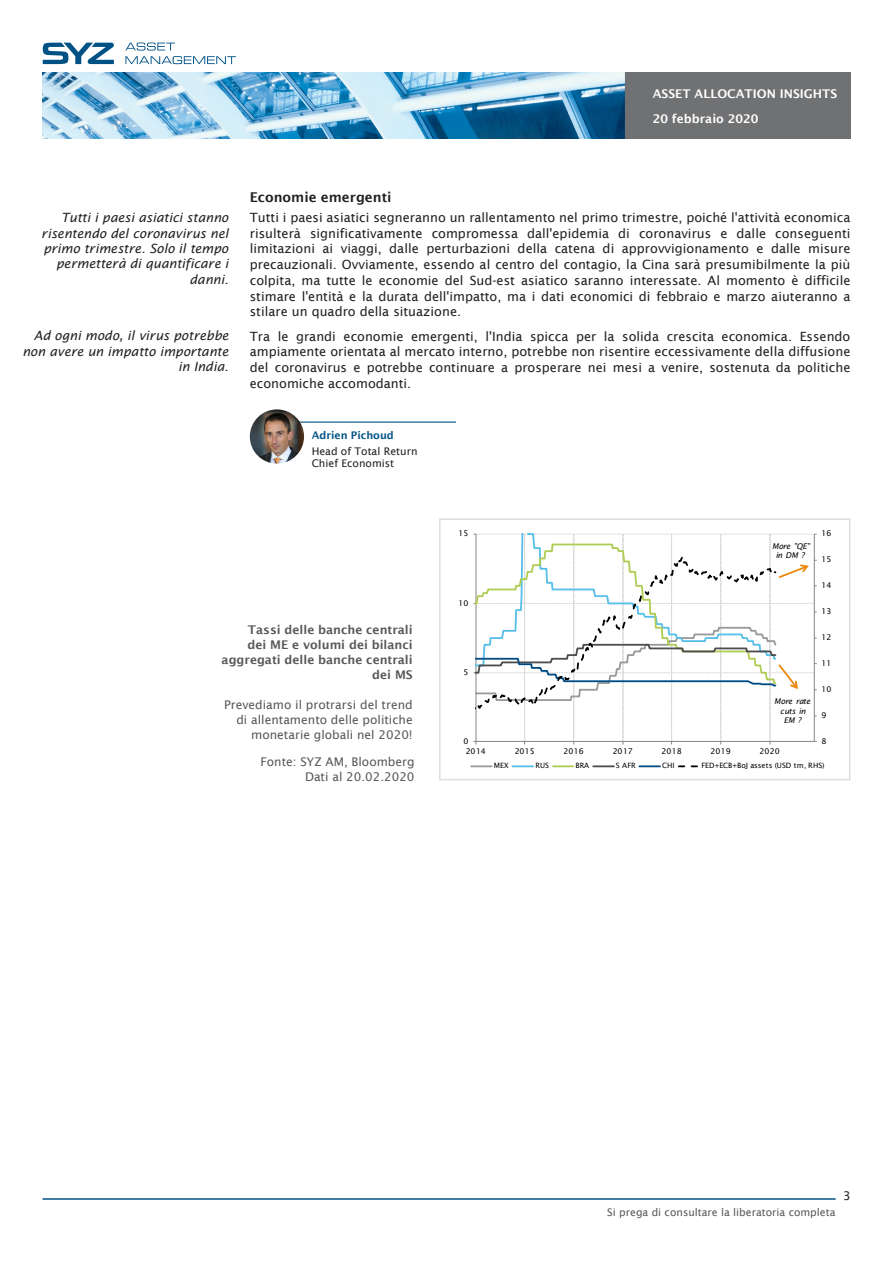
<style>
.page{position:relative;width:893px;height:1263px;background:#fff}
.page>*{position:absolute;margin:0;border:0;box-sizing:border-box;transform-origin:0 0}
.texte{font:600 13.5px "Lucida Sans";color:#231f20}
.texte-2{font:12.75px/15.8px "Lucida Sans";color:#231f20;text-align:justify}
.Section{font:italic 12.75px/15.3px "Lucida Sans";color:#231f20;text-align:right}
.Titre_graph{font:12px/15px "Lucida Sans";color:#57585a;text-align:right}
.Titre_graph-2{font:600 12px/15px "Lucida Sans";color:#57585a;text-align:right}
.t1{font:600 12px/24.9px "Lucida Sans";color:#fff}
.texte_info_graph{font:12px "Lucida Sans";color:#57585a}
.t2{font:12px "Lucida Sans";color:#231f20}
.t3{font:10.5px "Lucida Sans";color:#57585a}
.Contact{font:10.5px "Lucida Sans";color:#231f20}
.t4{font:600 10.5px "Lucida Sans";color:#005285}
.t5{font:7.95px "Lucida Sans";letter-spacing:-.015em;color:#000}
.t6{font:italic 7.95px/9.4px "Lucida Sans";letter-spacing:-.03em;color:#000;text-align:center}
.t7{font:7.35px "Lucida Sans";letter-spacing:-.01em;color:#000}
</style>
<div class="page">
<img style="left:43px;top:72px;width:808px;height:66px">
<svg style="left:125px;top:43px;width:111px;height:21px"></svg>
<svg style="left:43px;top:43px;width:71px;height:21px"></svg>
<hr style="left:43px;top:1198px;width:793px;height:2px;background:#005285">
<hr style="left:471px;top:765px;width:21px;height:2px;background:#999">
<hr style="left:512px;top:765px;width:21px;height:2px;background:#57bfe9">
<hr style="left:553px;top:765px;width:20px;height:2px;background:#b0cd53">
<hr style="left:593px;top:765px;width:21px;height:2px;background:#4d4d4d">
<hr style="left:639px;top:765px;width:21px;height:2px;background:#004b84">
<svg style="left:679px;top:765px;width:19px;height:2px"></svg>
<svg style="left:474px;top:534px;width:343px;height:210px"></svg>
<div style="left:439px;top:518px;width:411px;height:262px;border:2px solid #dcdddf"></div>
<hr style="left:284px;top:421px;width:172px;height:2px;background:#005285">
<img style="left:250px;top:409px;width:54px;height:55px;border-radius:27px">
<p class="t1" style="left:653px;top:81px;width:186px">ASSET ALLOCATION INSIGHTS<br>20 febbraio 2020</p>
<p class="Section" style="left:41px;top:210px;width:189px">Tutti i paesi asiatici stanno risentendo del coronavirus nel primo trimestre. Solo il tempo permetterà di quantificare i danni.</p>
<p class="Section" style="left:22px;top:328px;width:208px">Ad ogni modo, il virus potrebbe non avere un impatto importante in India.</p>
<p class="texte" style="left:250px;top:189px;width:143px">Economie emergenti</p>
<p class="texte-2" style="left:250px;top:209px;width:602px">Tutti i paesi asiatici segneranno un rallentamento nel primo trimestre, poiché l'attività economica risulterà significativamente compromessa dall'epidemia di coronavirus e dalle conseguenti limitazioni ai viaggi, dalle perturbazioni della catena di approvvigionamento e dalle misure precauzionali. Ovviamente, essendo al centro del contagio, la Cina sarà presumibilmente la più colpita, ma tutte le economie del Sud-est asiatico saranno interessate. Al momento è difficile stimare l'entità e la durata dell'impatto, ma i dati economici di febbraio e marzo aiuteranno a stilare un quadro della situazione.</p>
<p class="texte-2" style="left:250px;top:328px;width:602px">Tra le grandi economie emergenti, l'India spicca per la solida crescita economica. Essendo ampiamente orientata al mercato interno, potrebbe non risentire eccessivamente della diffusione del coronavirus e potrebbe continuare a prosperare nei mesi a venire, sostenuta da politiche economiche accomodanti.</p>
<p class="t4" style="left:312px;top:429px;width:84px">Adrien Pichoud</p>
<p class="Contact" style="left:312px;top:445px;width:107px">Head of Total Return</p>
<p class="Contact" style="left:312px;top:457px;width:84px">Chief Economist</p>
<p class="t5" style="left:458px;top:529px;width:11px">15</p>
<p class="t5" style="left:458px;top:598px;width:11px">10</p>
<p class="t6" style="left:772px;top:541px;width:39px">More "QE" in DM ?</p>
<p class="t5" style="left:821px;top:529px;width:11px">16</p>
<p class="t5" style="left:821px;top:555px;width:11px">15</p>
<p class="t5" style="left:821px;top:581px;width:11px">14</p>
<p class="t5" style="left:821px;top:607px;width:11px">13</p>
<p class="Titre_graph-2" style="left:222px;top:622px;width:193px">Tassi delle banche centrali<br>dei ME e volumi dei bilanci aggregati delle banche centrali dei MS</p>
<p class="Titre_graph" style="left:224px;top:697px;width:190px">Prevediamo il protrarsi del trend di allentamento delle politiche monetarie globali nel 2020!</p>
<p class="texte_info_graph" style="left:260px;top:754px;width:156px">Fonte: SYZ AM, Bloomberg</p>
<p class="texte_info_graph" style="left:305px;top:769px;width:111px">Dati al 20.02.2020</p>
<p class="t5" style="left:821px;top:633px;width:11px">12</p>
<p class="t5" style="left:464px;top:667px;width:6px">5</p>
<p class="t5" style="left:464px;top:737px;width:6px">0</p>
<p class="t6" style="left:774px;top:696px;width:38px">More rate cuts in<br>EM ?</p>
<p class="t5" style="left:821px;top:659px;width:11px">11</p>
<p class="t5" style="left:821px;top:685px;width:11px">10</p>
<p class="t5" style="left:821px;top:711px;width:6px">9</p>
<p class="t5" style="left:821px;top:737px;width:6px">8</p>
<p class="t5" style="left:466px;top:747px;width:22px">2014</p>
<p class="t5" style="left:515px;top:747px;width:22px">2015</p>
<p class="t5" style="left:564px;top:747px;width:22px">2016</p>
<p class="t5" style="left:613px;top:747px;width:22px">2017</p>
<p class="t5" style="left:662px;top:747px;width:22px">2018</p>
<p class="t5" style="left:711px;top:747px;width:22px">2019</p>
<p class="t5" style="left:759px;top:747px;width:22px">2020</p>
<p class="t7" style="left:494px;top:761px;width:16px">MEX</p>
<p class="t7" style="left:535px;top:761px;width:15px">RUS</p>
<p class="t7" style="left:575px;top:761px;width:15px">BRA</p>
<p class="t7" style="left:616px;top:761px;width:21px">S AFR</p>
<p class="t7" style="left:662px;top:761px;width:14px">CHI</p>
<p class="t7" style="left:701px;top:761px;width:125px">FED+ECB+BoJ assets (USD trn, RHS)</p>
<p class="t3" style="left:607px;top:1207px;width:230px">Si prega di consultare la liberatoria completa</p>
<p class="t2" style="left:843px;top:1188px;width:9px">3</p>
</div>
